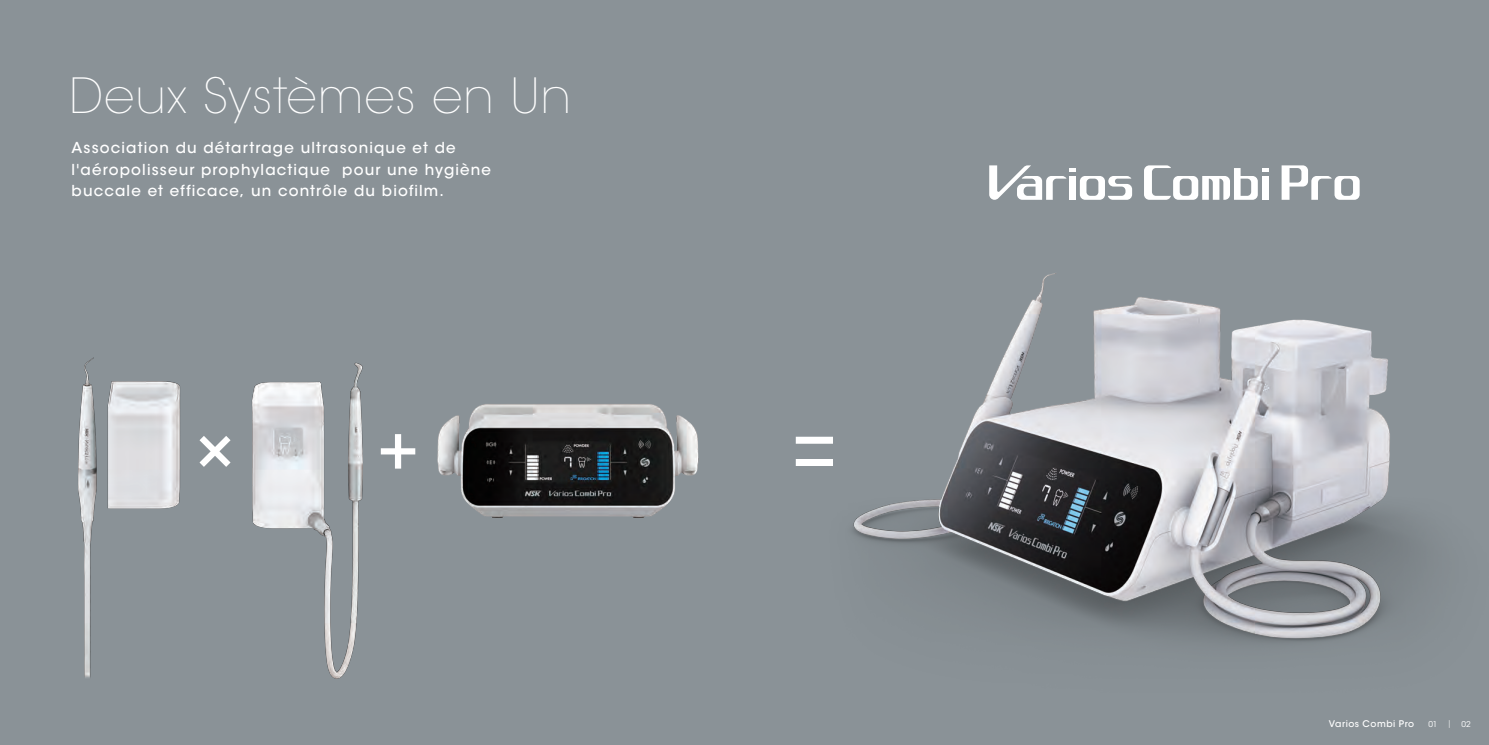
<style>
.page{position:relative;width:1489px;height:745px;background:#fff}
.page>*{position:absolute;margin:0;border:0;box-sizing:border-box;transform-origin:0 0}
.t1{font:200 48.12px "ITC Avant Garde Std";letter-spacing:.02em;color:#fff}
.t2{font:500 15px/21.2px "ITC Avant Garde Std";letter-spacing:.075em;color:#fff}
.t3{font:500 9.12px "ITC Avant Garde Std";letter-spacing:.06em;color:#fff}
.t4{font:8px "ITC Avant Garde Std";color:#fff}
.s1{font-family:"Helvetica Neue";font-weight:300}
</style>
<div class="page">
<div style="left:0;top:0;width:1488px;height:744px;background:#8a9297"></div>
<img style="left:437px;top:404px;width:262px;height:114px">
<img style="left:78px;top:357px;width:102px;height:321px">
<img style="left:251px;top:362px;width:112px;height:317px">
<img style="left:795px;top:168px;width:631px;height:477px">
<svg style="left:989px;top:165px;width:143px;height:35px"></svg>
<div style="left:1069px;top:176px;width:6px;height:24px;background:#fff"></div>
<svg style="left:1143px;top:165px;width:125px;height:35px"></svg>
<svg style="left:1281px;top:165px;width:78px;height:35px"></svg>
<div style="left:381px;top:448px;width:34px;height:6px;background:#fff"></div>
<div style="left:395px;top:434px;width:6px;height:34px;background:#fff"></div>
<svg style="left:199px;top:436px;width:32px;height:31px"></svg>
<div style="left:795px;top:458px;width:38px;height:7px;background:#fff"></div>
<div style="left:795px;top:436px;width:38px;height:7px;background:#fff"></div>
<h1 class="t1" style="left:69px;top:67px;width:503px">Deux Systèmes en Un</h1>
<p class="t2" style="left:72px;top:137px;width:421px">Association du détartrage ultrasonique et de l'aéropolisseur prophylactique pour une hygiène buccale et efficace, un contrôle du biofilm.</p>
<p class="t3" style="left:1328px;top:718px;width:87px">Varios Combi Pro</p>
<p class="t4" style="left:1428px;top:718px;width:10px">01</p>
<p class="t4" style="left:1447px;top:718px;width:25px"><span class="s1">︲</span> 02</p>
</div>
